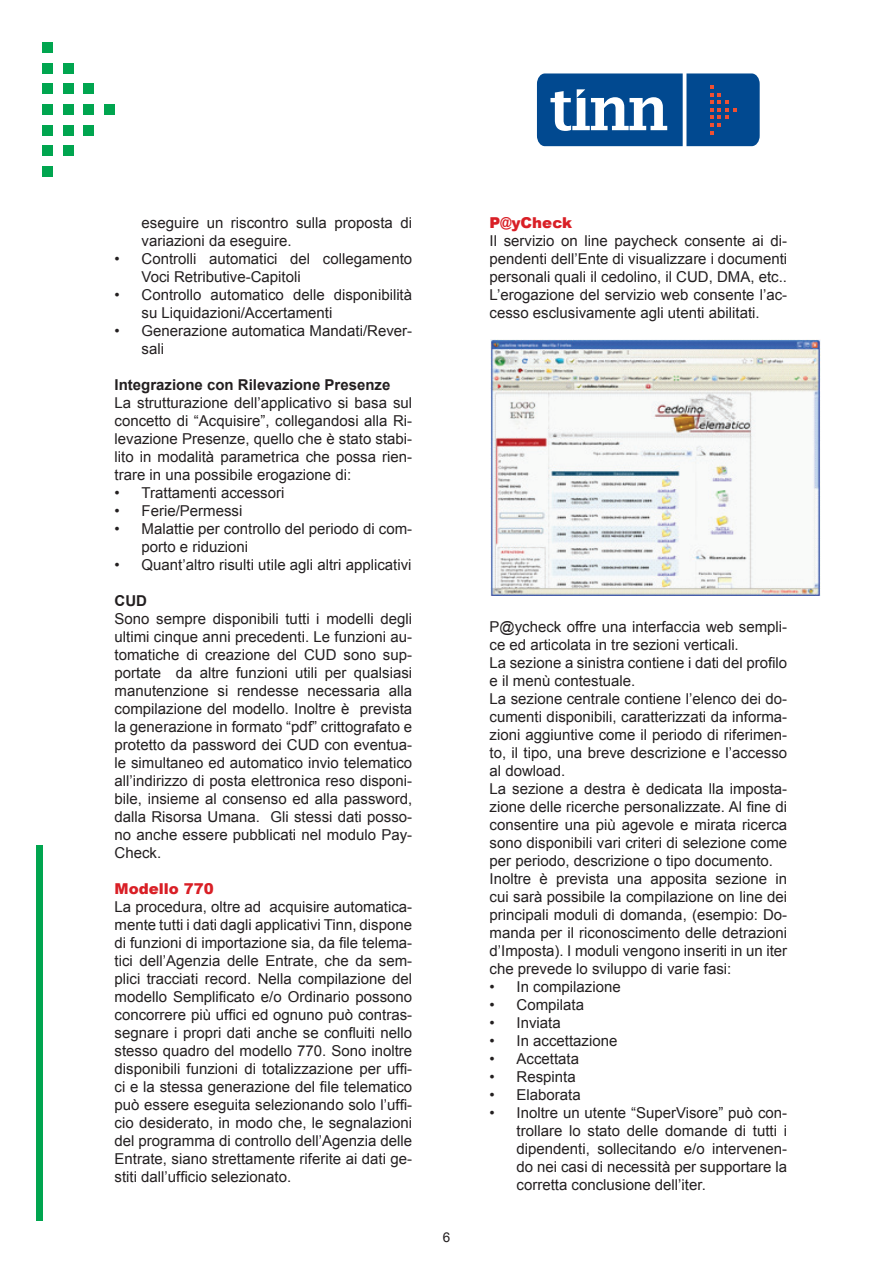
<style>
.page{position:relative;width:893px;height:1263px;background:#fff}
.page>*{position:absolute;margin:0;border:0;box-sizing:border-box;transform-origin:0 0}
.t1{font:15px/18px "Arial";color:#231f20}
.t2{font:700 15px "Arial";color:#231f20}
.t3{font:900 15px "Arial";color:#d91f26}
.t4{font:13.5px "Arial";color:#231f20}
</style>
<div class="page">
<div style="left:43px;top:43px;width:10px;height:10px;background:#00a54f"></div>
<div style="left:43px;top:84px;width:10px;height:10px;background:#00a54f"></div>
<div style="left:43px;top:63px;width:10px;height:10px;background:#00a54f"></div>
<div style="left:84px;top:84px;width:10px;height:10px;background:#00a54f"></div>
<div style="left:63px;top:84px;width:10px;height:10px;background:#00a54f"></div>
<div style="left:63px;top:63px;width:10px;height:10px;background:#00a54f"></div>
<div style="left:43px;top:125px;width:10px;height:10px;background:#00a54f"></div>
<div style="left:43px;top:104px;width:10px;height:11px;background:#00a54f"></div>
<div style="left:84px;top:125px;width:10px;height:10px;background:#00a54f"></div>
<div style="left:63px;top:125px;width:10px;height:10px;background:#00a54f"></div>
<div style="left:84px;top:104px;width:10px;height:11px;background:#00a54f"></div>
<div style="left:63px;top:104px;width:10px;height:11px;background:#00a54f"></div>
<div style="left:104px;top:104px;width:11px;height:11px;background:#00a54f"></div>
<div style="left:43px;top:166px;width:10px;height:10px;background:#00a54f"></div>
<div style="left:43px;top:145px;width:10px;height:11px;background:#00a54f"></div>
<div style="left:63px;top:145px;width:10px;height:11px;background:#00a54f"></div>
<div style="left:36px;top:845px;width:7px;height:375px;background:#00a54f"></div>
<img style="left:491px;top:340px;width:329px;height:255px">
<svg style="left:537px;top:73px;width:223px;height:73px;background:#2e66a0"></svg>
<p class="t1" style="left:142px;top:214px;width:272px">eseguire un riscontro sulla proposta di variazioni da eseguire.</p>
<p class="t1" style="left:142px;top:250px;width:272px;text-indent:-27px">• Controlli automatici del collegamento<br>Voci Retributive-Capitoli</p>
<p class="t1" style="left:142px;top:286px;width:272px;text-indent:-27px">• Controllo automatico delle disponibilità su Liquidazioni/Accertamenti</p>
<p class="t1" style="left:142px;top:322px;width:272px;text-indent:-27px">• Generazione automatica Mandati/Rever&shy;sali</p>
<p class="t2" style="left:115px;top:375px;width:277px">Integrazione con Rilevazione Presenze</p>
<p class="t1" style="left:115px;top:394px;width:299px;text-align:justify">La strutturazione dell’applicativo si basa sul concetto di “Acquisire”, collegandosi alla Ri&shy;levazione Presenze, quello che è stato stabi&shy;lito in modalità parametrica che possa rien&shy;trare in una possibile erogazione di:</p>
<p class="t1" style="left:115px;top:484px;width:171px">• Trattamenti accessori</p>
<p class="t1" style="left:115px;top:502px;width:129px">• Ferie/Permessi</p>
<p class="t1" style="left:142px;top:520px;width:272px;text-indent:-27px">• Malattie per controllo del periodo di com&shy;porto e riduzioni</p>
<p class="t1" style="left:115px;top:556px;width:299px">• Quant’altro risulti utile agli altri applicativi</p>
<p class="t2" style="left:115px;top:591px;width:34px">CUD</p>
<p class="t1" style="left:115px;top:610px;width:299px;text-align:justify">Sono sempre disponibili tutti i modelli degli ultimi cinque anni precedenti. Le funzioni au&shy;tomatiche di creazione del CUD sono sup&shy;portate da altre funzioni utili per qualsiasi manutenzione si rendesse necessaria alla compilazione del modello. Inoltre è prevista la generazione in formato “pdf” crittografato e protetto da password dei CUD con eventua&shy;le simultaneo ed automatico invio telematico all’indirizzo di posta elettronica reso disponi&shy;bile, insieme al consenso ed alla password, dalla Risorsa Umana. Gli stessi dati posso&shy;no anche essere pubblicati nel modulo Pay-Check.</p>
<p class="t3" style="left:115px;top:878px;width:101px">Modello 770</p>
<p class="t1" style="left:115px;top:898px;width:299px;text-align:justify">La procedura, oltre ad acquisire automatica&shy;mente tutti i dati dagli applicativi Tinn, dispone di funzioni di importazione sia, da file telema&shy;tici dell’Agenzia delle Entrate, che da sem&shy;plici tracciati record. Nella compilazione del modello Semplificato e/o Ordinario possono concorrere più uffici ed ognuno può contras&shy;segnare i propri dati anche se confluiti nello stesso quadro del modello 770. Sono inoltre disponibili funzioni di totalizzazione per uffi&shy;ci e la stessa generazione del file telematico può essere eseguita selezionando solo l’uffi&shy;cio desiderato, in modo che, le segnalazioni del programma di controllo dell’Agenzia delle Entrate, siano strettamente riferite ai dati ge&shy;stiti dall’ufficio selezionato.</p>
<p class="t4" style="left:443px;top:1228px;width:9px">6</p>
<p class="t3" style="left:490px;top:212px;width:84px">P@yCheck</p>
<p class="t1" style="left:490px;top:232px;width:299px;text-align:justify">Il servizio on line paycheck consente ai di&shy;pendenti dell’Ente di visualizzare i documenti personali quali il cedolino, il CUD, DMA, etc..<br>L’erogazione del servizio web consente l’ac&shy;cesso esclusivamente agli utenti abilitati.</p>
<p class="t1" style="left:490px;top:617px;width:299px">P@ycheck offre una interfaccia web sempli&shy;ce ed articolata in tre sezioni verticali.<br>La sezione a sinistra contiene i dati del profilo e il menù contestuale.<br>La sezione centrale contiene l’elenco dei do&shy;cumenti disponibili, caratterizzati da informa&shy;zioni aggiuntive come il periodo di riferimen&shy;to, il tipo, una breve descrizione e l’accesso al dowload.<br>La sezione a destra è dedicata lla imposta&shy;zione delle ricerche personalizzate. Al fine di consentire una più agevole e mirata ricerca sono disponibili vari criteri di selezione come per periodo, descrizione o tipo documento.<br>Inoltre è prevista una apposita sezione in cui sarà possibile la compilazione on line dei principali moduli di domanda, (esempio: Do&shy;manda per il riconoscimento delle detrazioni d’Imposta). I moduli vengono inseriti in un iter che prevede lo sviluppo di varie fasi:</p>
<p class="t1" style="left:490px;top:977px;width:133px">• In compilazione</p>
<p class="t1" style="left:490px;top:995px;width:96px">• Compilata</p>
<p class="t1" style="left:490px;top:1013px;width:73px">• Inviata</p>
<p class="t1" style="left:490px;top:1031px;width:129px">• In accettazione</p>
<p class="t1" style="left:490px;top:1049px;width:91px">• Accettata</p>
<p class="t1" style="left:490px;top:1067px;width:88px">• Respinta</p>
<p class="t1" style="left:490px;top:1085px;width:93px">• Elaborata</p>
<p class="t1" style="left:517px;top:1103px;width:272px;text-align:justify;text-indent:-27px">• Inoltre un utente “SuperVisore” può con&shy;trollare lo stato delle domande di tutti i dipendenti, sollecitando e/o intervenen&shy;do nei casi di necessità per supportare la corretta conclusione dell’iter.</p>
</div>
